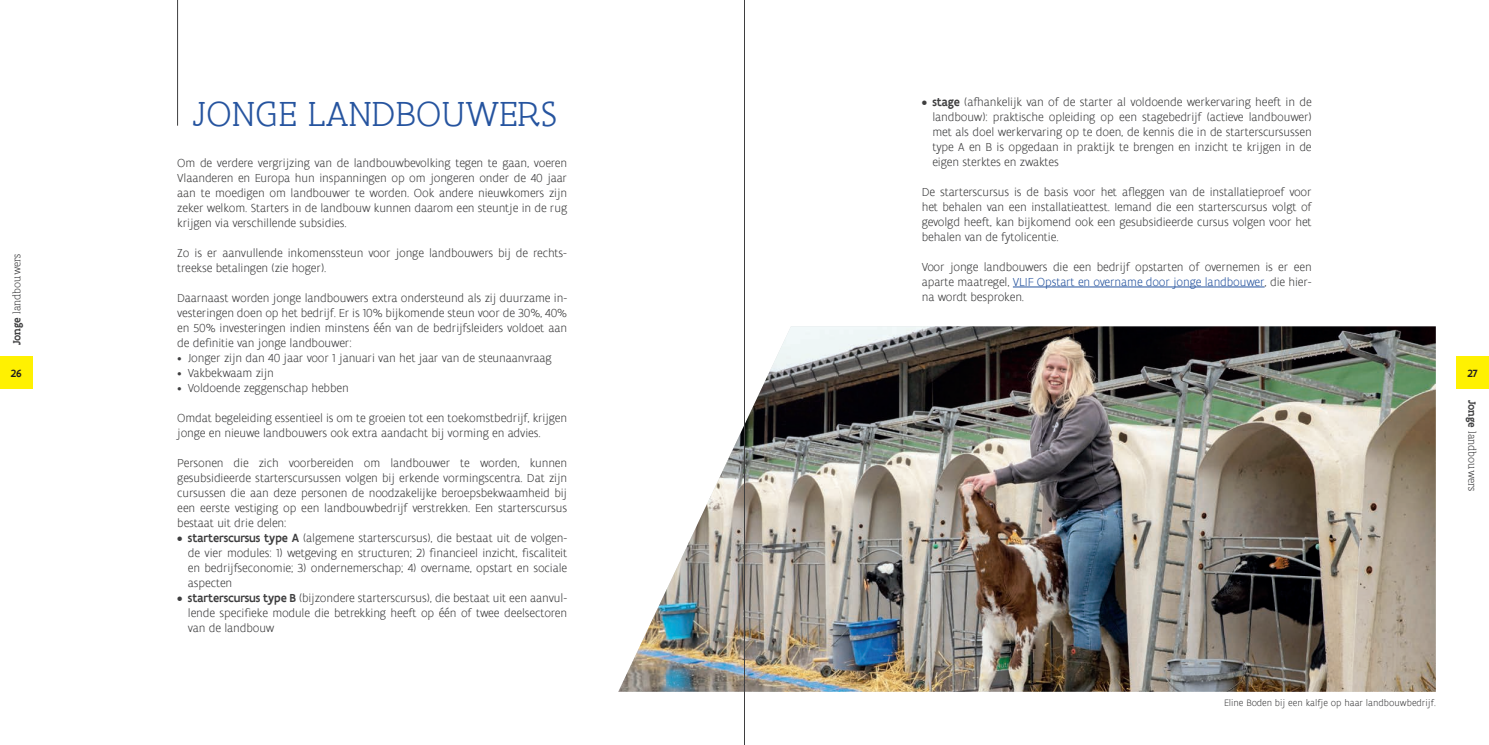
<style>
.page{position:relative;width:1489px;height:745px;background:#fff}
.page>*{position:absolute;margin:0;border:0;box-sizing:border-box;transform-origin:0 0}
.t1{font:300 37.5px "Flanders Art Serif";letter-spacing:.005em;color:#26549f}
.t2{font:300 12.5px/15px "Flanders Art Sans";letter-spacing:-.01em;color:#3e3e3f;text-align:justify}
.t3{font:300 11.25px "Flanders Art Serif";color:#3e3e3f}
.t4{font:500 11.25px "Flanders Art Sans";color:#231f20}
.t5{font:300 10px "Flanders Art Sans";color:#3e3e3f}
.s1{font-weight:500}
.s2{color:#26549f}
</style>
<div class="page">
<img style="left:618px;top:326px;width:817px;height:365px">
<div style="left:1455px;top:356px;width:33px;height:32px;background:#fff101"></div>
<div style="left:0;top:356px;width:33px;height:32px;background:#fff101"></div>
<hr style="left:177px;top:0;width:1px;height:126px;background:#3e3e3f">
<hr style="left:1012px;top:286px;width:252px;height:1px;background:#26549f">
<hr style="left:744px;top:0;width:1px;height:744px;background:#3e3e3f">
<p class="t1" style="left:193px;top:91px;width:366px">JONGE LANDBOUWERS</p>
<p class="t2" style="left:932px;top:94px;width:381px;text-indent:-11px"><span class="s1">• stage</span> (afhankelijk van of de starter al voldoende werkervaring heeft in de landbouw): praktische opleiding op een stagebedrijf (actieve landbouwer) met als doel werkervaring op te doen, de kennis die in de starterscursussen type A en B is opgedaan in praktijk te brengen en inzicht te krijgen in de eigen sterktes en zwaktes</p>
<p class="t2" style="left:921px;top:184px;width:391px">De starterscursus is de basis voor het afleggen van de installatieproef voor het behalen van een installatieattest. Iemand die een starterscursus volgt of gevolgd heeft, kan bijkomend ook een gesubsidieerde cursus volgen voor het behalen van de fytolicentie.</p>
<p class="t2" style="left:921px;top:259px;width:391px">Voor jonge landbouwers die een bedrijf opstarten of overnemen is er een aparte maatregel, <span class="s2">VLIF Opstart en overname door jonge landbouwer</span>, die hier&shy;na wordt besproken.</p>
<p class="t2" style="left:177px;top:155px;width:391px">Om de verdere vergrijzing van de landbouwbevolking tegen te gaan, voeren Vlaanderen en Europa hun inspanningen op om jongeren onder de 40 jaar aan te moedigen om landbouwer te worden. Ook andere nieuwkomers zijn zeker welkom. Starters in de landbouw kunnen daarom een steuntje in de rug krijgen via verschillende subsidies.</p>
<p class="t2" style="left:177px;top:245px;width:391px">Zo is er aanvullende inkomenssteun voor jonge landbouwers bij de rechts&shy;treekse betalingen (zie hoger).</p>
<p class="t2" style="left:177px;top:290px;width:391px">Daarnaast worden jonge landbouwers extra ondersteund als zij duurzame in&shy;vesteringen doen op het bedrijf. Er is 10% bijkomende steun voor de 30%, 40% en 50% investeringen indien minstens één van de bedrijfsleiders voldoet aan de definitie van jonge landbouwer:</p>
<p class="t2" style="left:177px;top:350px;width:376px">• Jonger zijn dan 40 jaar voor 1 januari van het jaar van de steunaanvraag</p>
<p class="t2" style="left:177px;top:365px;width:98px">• Vakbekwaam zijn</p>
<p class="t2" style="left:177px;top:380px;width:173px">• Voldoende zeggenschap hebben</p>
<p class="t2" style="left:177px;top:410px;width:391px">Omdat begeleiding essentieel is om te groeien tot een toekomstbedrijf, krijgen jonge en nieuwe landbouwers ook extra aandacht bij vorming en advies.</p>
<p class="t2" style="left:177px;top:455px;width:391px">Personen die zich voorbereiden om landbouwer te worden, kunnen gesubsidieerde starterscursussen volgen bij erkende vormingscentra. Dat zijn cursussen die aan deze personen de noodzakelijke beroepsbekwaamheid bij een eerste vestiging op een landbouwbedrijf verstrekken. Een starterscursus bestaat uit drie delen:</p>
<p class="t2" style="left:188px;top:530px;width:381px;text-indent:-11px"><span class="s1">• starterscursus type A</span> (algemene starterscursus), die bestaat uit de volgen&shy;de vier modules: 1) wetgeving en structuren; 2) financieel inzicht, fiscaliteit en bedrijfseconomie; 3) ondernemerschap; 4) overname, opstart en sociale aspecten</p>
<p class="t2" style="left:188px;top:590px;width:381px;text-indent:-11px"><span class="s1">• starterscursus type B</span> (bijzondere starterscursus), die bestaat uit een aanvul&shy;lende specifieke module die betrekking heeft op één of twee deelsectoren van de landbouw</p>
<p class="t3" style="left:10px;top:345px;width:93px;rotate:-90deg"><span class="s1">Jonge</span> landbouwers</p>
<p class="t4" style="left:11px;top:366px;width:13px">26</p>
<p class="t4" style="left:1467px;top:366px;width:12px">27</p>
<p class="t3" style="left:1478px;top:399px;width:93px;rotate:90deg"><span class="s1">Jonge</span> landbouwers</p>
<p class="t5" style="left:1223px;top:696px;width:213px">Eline Boden bij een kalfje op haar landbouwbedrijf.</p>
</div>
